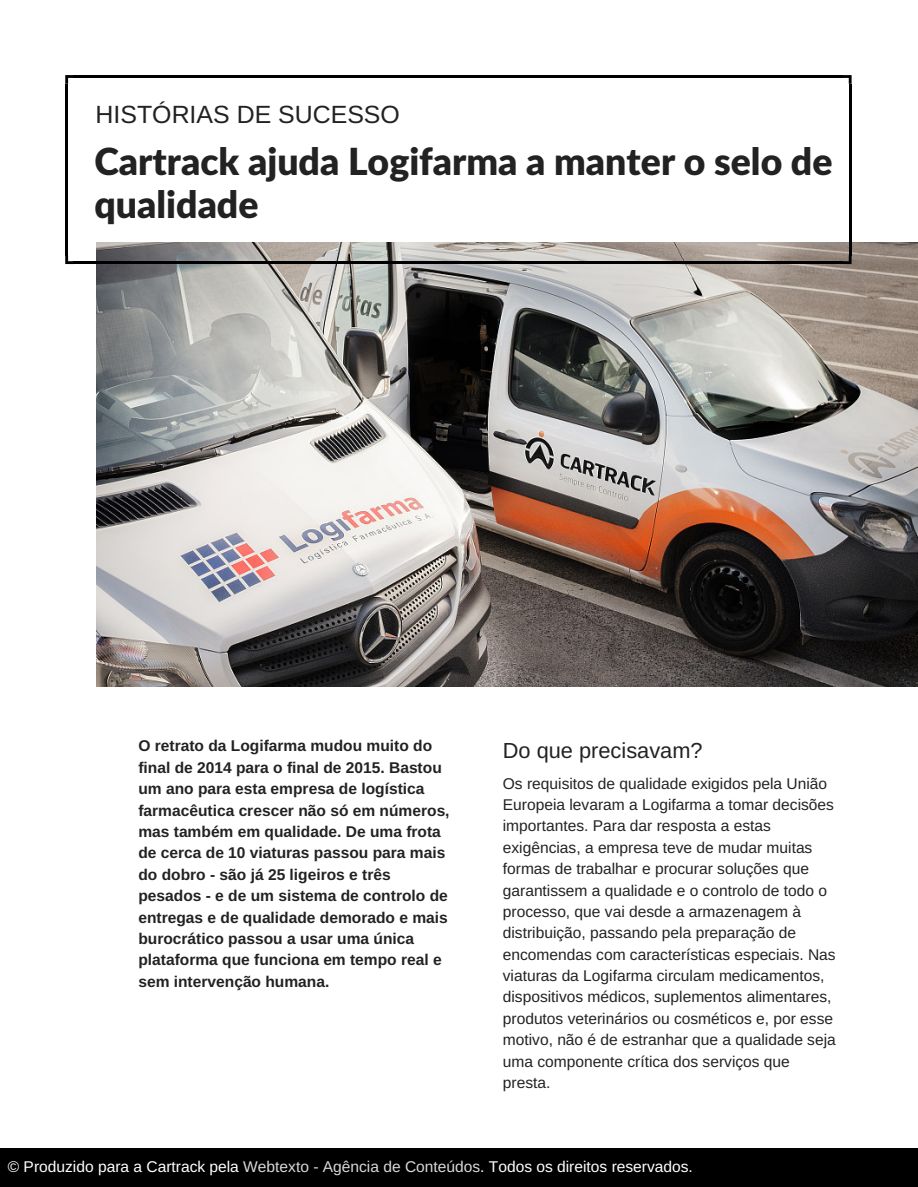
<style>
.page{position:relative;width:918px;height:1187px;background:#fff}
.page>*{position:absolute;margin:0;border:0;box-sizing:border-box;transform-origin:0 0}
.t1{font:900 37.35px/42.8px "Lato";color:#222}
.t2{font:24.9px "Arimo";color:#222}
.t3{font:21.75px "Arimo";color:#222}
.t4{font:15.6px/21.3px "Arimo";color:#222}
.t5{font:700 15.6px/21.3px "Arimo";color:#222}
.t6{font:15.6px "Arimo";color:#fff}
.s1{color:#d9d9d9}
</style>
<div class="page">
<img style="left:97px;top:243px;width:821px;height:443px">
<hr style="left:849px;top:84px;width:3px;height:171px;background:#000">
<hr style="left:65px;top:84px;width:3px;height:171px;background:#000">
<hr style="left:74px;top:75px;width:769px;height:3px;background:#000">
<hr style="left:74px;top:261px;width:769px;height:3px;background:#000">
<svg style="left:843px;top:75px;width:9px;height:9px"></svg>
<svg style="left:65px;top:75px;width:9px;height:9px"></svg>
<svg style="left:843px;top:255px;width:9px;height:9px"></svg>
<svg style="left:65px;top:255px;width:9px;height:9px"></svg>
<div style="left:0;top:1148px;width:918px;height:38px;background:#000"></div>
<h2 class="t2" style="left:96px;top:101px;width:306px">HISTÓRIAS DE SUCESSO</h2>
<h1 class="t1" style="left:94px;top:139px;width:740px">Cartrack ajuda Logifarma a manter o selo de qualidade</h1>
<p class="t5" style="left:138px;top:735px;width:313px">O retrato da Logifarma mudou muito do final de 2014 para o final de 2015. Bastou um ano para esta empresa de logística farmacêutica crescer não só em números, mas também em qualidade. De uma frota de cerca de 10 viaturas passou para mais do dobro - são já 25 ligeiros e três pesados - e de um sistema de controlo de entregas e de qualidade demorado e mais burocrático passou a usar uma única plataforma que funciona em tempo real e sem intervenção humana.</p>
<h3 class="t3" style="left:503px;top:738px;width:201px">Do que precisavam?</h3>
<p class="t4" style="left:503px;top:772px;width:334px">Os requisitos de qualidade exigidos pela União Europeia levaram a Logifarma a tomar decisões importantes. Para dar resposta a estas exigências, a empresa teve de mudar muitas formas de trabalhar e procurar soluções que garantissem a qualidade e o controlo de todo o processo, que vai desde a armazenagem à distribuição, passando pela preparação de encomendas com características especiais. Nas viaturas da Logifarma circulam medicamentos, dispositivos médicos, suplementos alimentares, produtos veterinários ou cosméticos e, por esse motivo, não é de estranhar que a qualidade seja uma componente crítica dos serviços que presta.</p>
<p class="t6" style="left:8px;top:1158px;width:687px">© Produzido para a Cartrack pela <span class="s1">Webtexto - Agência de Conteúdos</span>. Todos os direitos reservados.</p>
</div>
